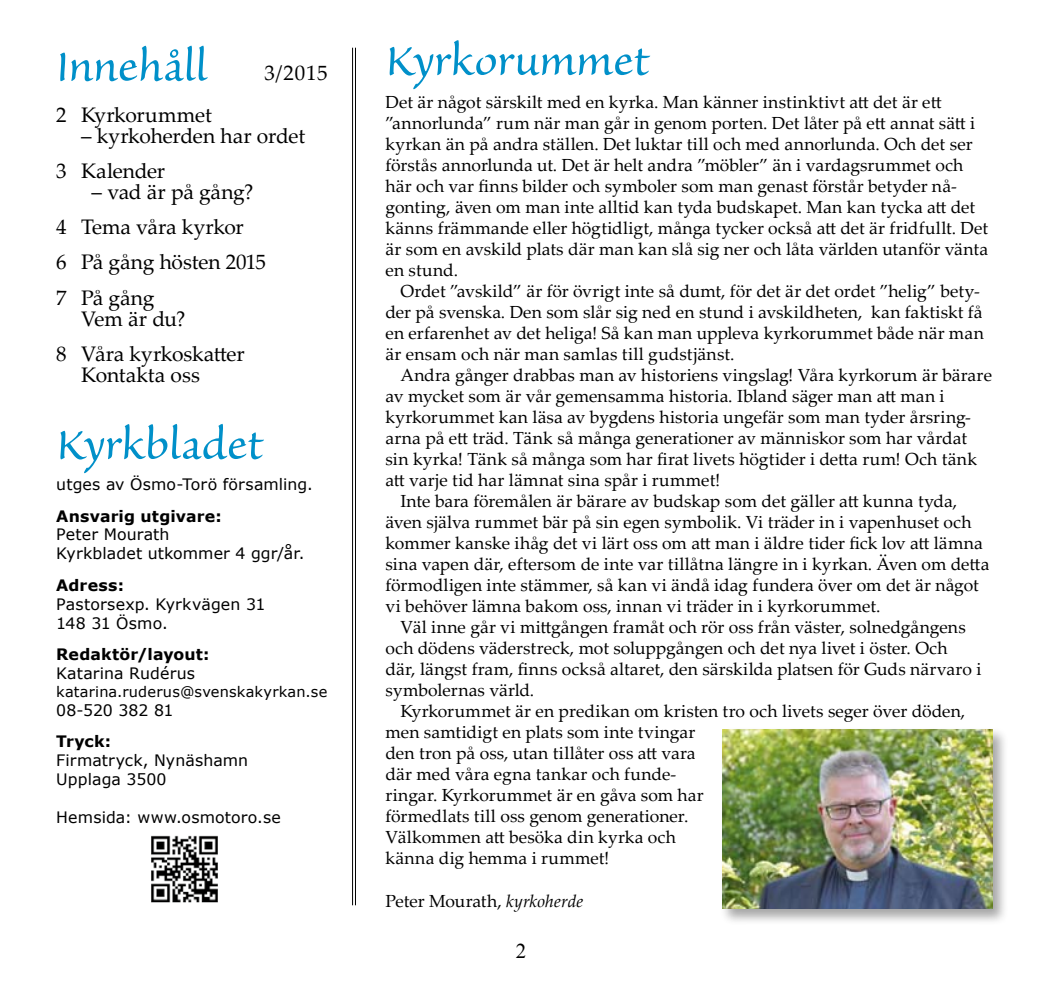
<style>
.page{position:relative;width:1042px;height:993px;background:#fff}
.page>*{position:absolute;margin:0;border:0;box-sizing:border-box;transform-origin:0 0}
.t1{font:52.5px "Sanvito Pro";color:#0090c9}
.t2{font:21px/35px "Palatino Linotype";letter-spacing:-.01em;color:#000}
.t3{font:21px "Times New Roman";color:#000}
.t4{font:17.5px/21px "Palatino Linotype";letter-spacing:.005em;color:#000}
.t5{font:15.75px/18.9px "Verdana";letter-spacing:.005em;color:#000}
.t6{font:700 15.75px "Verdana";letter-spacing:.01em;color:#000}
.t7{font:14.53px "Verdana";letter-spacing:.01em;color:#000}
.s1{font-style:italic}
</style>
<div class="page">
<hr style="left:355px;top:48px;width:1px;height:856px;background:#000">
<hr style="left:352px;top:48px;width:1px;height:856px;background:#000">
<div style="left:719px;top:726px;width:290px;height:198px;background:#000;opacity:.35"></div>
<img style="left:722px;top:728px;width:270px;height:180px">
<img style="left:151px;top:835px;width:67px;height:68px">
<h1 class="t1" style="left:56px;top:38px;width:152px">Innehåll</h1>
<p class="t2" style="left:264px;top:55px;width:65px">3/2015</p>
<p class="t2" style="left:56px;top:97px;width:157px">2 Kyrkorummet</p>
<p class="t2" style="left:56px;top:118px;width:250px;text-indent:25px">– kyrkoherden har ordet<br>3 Kalender</p>
<p class="t2" style="left:56px;top:174px;width:211px;text-indent:35px">– vad är på gång?<br>4 Tema våra kyrkor<br>6 På gång hösten 2015<br>7 På gång</p>
<p class="t2" style="left:56px;top:300px;width:190px;text-indent:25px">Vem är du?<br>8 Våra kyrkoskatter</p>
<p class="t2" style="left:81px;top:356px;width:120px">Kontakta oss</p>
<h1 class="t1" style="left:56px;top:416px;width:208px">Kyrkbladet</h1>
<p class="t5" style="left:56px;top:474px;width:258px">utges av Ösmo-Torö församling.</p>
<p class="t6" style="left:56px;top:505px;width:167px">Ansvarig utgivare:</p>
<p class="t5" style="left:56px;top:524px;width:250px">Peter Mourath<br>Kyrkbladet utkommer 4 ggr/år.</p>
<p class="t6" style="left:56px;top:575px;width:69px">Adress:</p>
<p class="t5" style="left:56px;top:594px;width:211px">Pastorsexp. Kyrkvägen 31<br>148 31 Ösmo.</p>
<p class="t6" style="left:56px;top:644px;width:155px">Redaktör/layout:</p>
<p class="t5" style="left:56px;top:663px;width:140px">Katarina Rudérus</p>
<p class="t7" style="left:56px;top:682px;width:273px">katarina.ruderus@svenskakyrkan.se</p>
<p class="t5" style="left:56px;top:699px;width:119px">08-520 382 81</p>
<p class="t6" style="left:56px;top:731px;width:56px">Tryck:</p>
<p class="t5" style="left:56px;top:750px;width:193px">Firmatryck, Nynäshamn<br>Upplaga 3500</p>
<p class="t5" style="left:56px;top:806px;width:226px">Hemsida: www.osmotoro.se</p>
<h1 class="t1" style="left:385px;top:32px;width:265px">Kyrkorummet</h1>
<p class="t4" style="left:385px;top:91px;width:604px">Det är något särskilt med en kyrka. Man känner instinktivt att det är ett ”annorlunda” rum när man går in genom porten. Det låter på ett annat sätt i kyrkan än på andra ställen. Det luktar till och med annorlunda. Och det ser förstås annorlunda ut. Det är helt andra ”möbler” än i vardagsrummet och här och var finns bilder och symboler som man genast förstår betyder nå&shy;gonting, även om man inte alltid kan tyda budskapet. Man kan tycka att det känns främmande eller högtidligt, många tycker också att det är fridfullt. Det är som en avskild plats där man kan slå sig ner och låta världen utanför vänta en stund.</p>
<p class="t4" style="left:385px;top:280px;width:600px;text-indent:15px">Ordet ”avskild” är för övrigt inte så dumt, för det är det ordet ”helig” bety&shy;der på svenska. Den som slår sig ned en stund i avskildheten, kan faktiskt få en erfarenhet av det heliga! Så kan man uppleva kyrkorummet både när man är ensam och när man samlas till gudstjänst.</p>
<p class="t4" style="left:400px;top:364px;width:593px">Andra gånger drabbas man av historiens vingslag! Våra kyrkorum är bärare</p>
<p class="t4" style="left:385px;top:385px;width:561px">av mycket som är vår gemensamma historia. Ibland säger man att man i</p>
<p class="t4" style="left:385px;top:406px;width:587px">kyrkorummet kan läsa av bygdens historia ungefär som man tyder årsring-</p>
<p class="t4" style="left:385px;top:427px;width:583px">arna på ett träd. Tänk så många generationer av människor som har vårdat</p>
<p class="t4" style="left:385px;top:448px;width:593px">sin kyrka! Tänk så många som har firat livets högtider i detta rum! Och tänk</p>
<p class="t4" style="left:385px;top:469px;width:336px">att varje tid har lämnat sina spår i rummet!</p>
<p class="t4" style="left:400px;top:490px;width:558px">Inte bara föremålen är bärare av budskap som det gäller att kunna tyda,</p>
<p class="t4" style="left:385px;top:511px;width:587px">även själva rummet bär på sin egen symbolik. Vi träder in i vapenhuset och</p>
<p class="t4" style="left:385px;top:532px;width:599px">kommer kanske ihåg det vi lärt oss om att man i äldre tider fick lov att lämna</p>
<p class="t4" style="left:385px;top:553px;width:605px">sina vapen där, eftersom de inte var tillåtna längre in i kyrkan. Även om detta</p>
<p class="t4" style="left:385px;top:574px;width:595px">förmodligen inte stämmer, så kan vi ändå idag fundera över om det är något</p>
<p class="t4" style="left:385px;top:595px;width:497px">vi behöver lämna bakom oss, innan vi träder in i kyrkorummet.</p>
<p class="t4" style="left:400px;top:616px;width:567px">Väl inne går vi mittgången framåt och rör oss från väster, solnedgångens</p>
<p class="t4" style="left:385px;top:637px;width:563px">och dödens väderstreck, mot soluppgången och det nya livet i öster. Och</p>
<p class="t4" style="left:385px;top:658px;width:597px">där, längst fram, finns också altaret, den särskilda platsen för Guds närvaro i</p>
<p class="t4" style="left:385px;top:679px;width:150px">symbolernas värld.</p>
<p class="t4" style="left:400px;top:700px;width:566px">Kyrkorummet är en predikan om kristen tro och livets seger över döden,</p>
<p class="t4" style="left:385px;top:721px;width:311px">men samtidigt en plats som inte tvingar</p>
<p class="t4" style="left:385px;top:742px;width:312px">den tron på oss, utan tillåter oss att vara</p>
<p class="t4" style="left:385px;top:763px;width:292px">där med våra egna tankar och funde-</p>
<p class="t4" style="left:385px;top:784px;width:320px">ringar. Kyrkorummet är en gåva som har</p>
<p class="t4" style="left:385px;top:805px;width:304px">förmedlats till oss genom generationer.</p>
<p class="t4" style="left:385px;top:826px;width:292px">Välkommen att besöka din kyrka och</p>
<p class="t4" style="left:385px;top:847px;width:225px">känna dig hemma i rummet!</p>
<p class="t4" style="left:385px;top:889px;width:199px">Peter Mourath, <span class="s1">kyrkoherde</span></p>
<p class="t3" style="left:516px;top:938px;width:12px">2</p>
</div>
